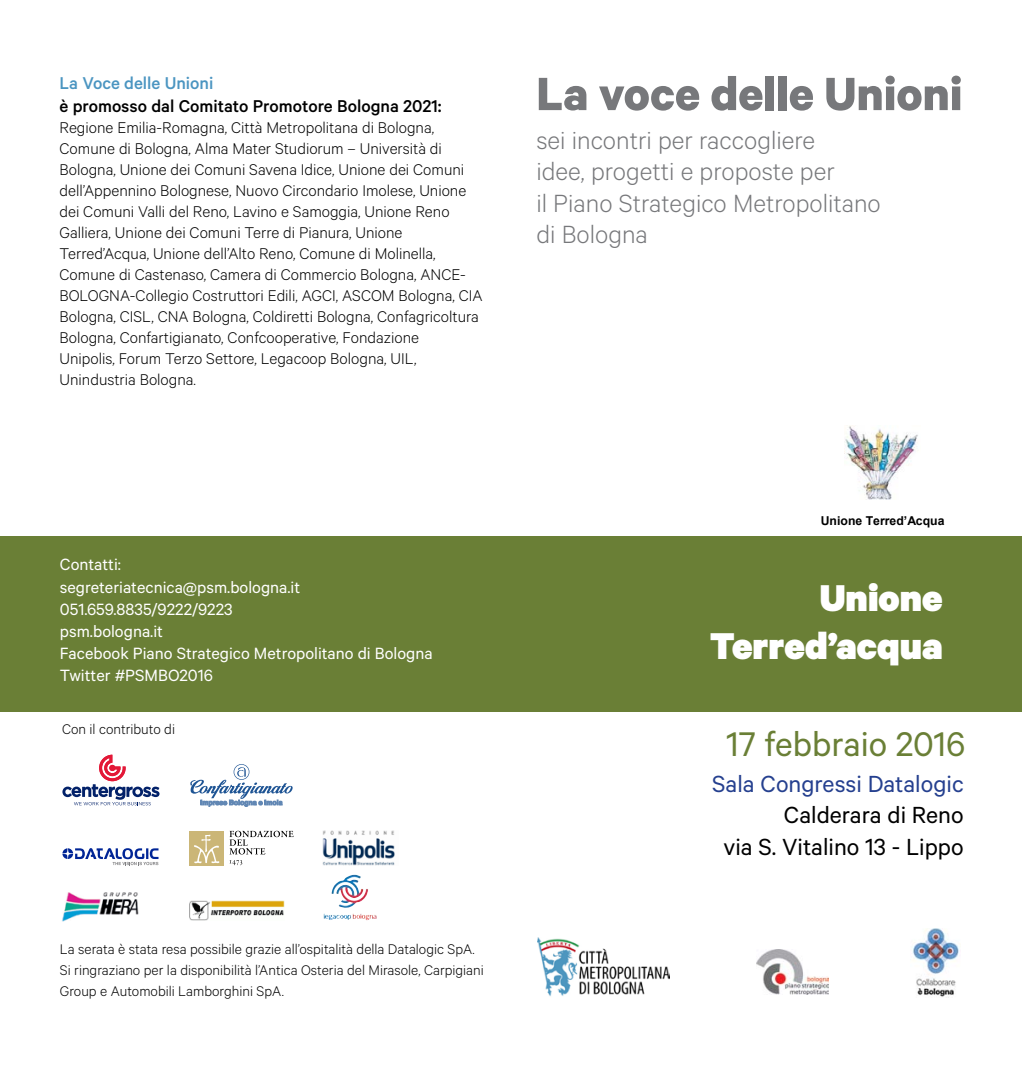
<style>
.page{position:relative;width:1022px;height:1072px;background:#fff}
.page>*{position:absolute;margin:0;border:0;box-sizing:border-box;transform-origin:0 0}
.t1{font:700 52.5px "Calibre";color:#77787b}
.t2{font:900 42px/47.2px "Calibre";color:#fff;text-align:right}
.t3{font:38.5px "Calibre";color:#6a7f36}
.t4{font:300 28px/31.5px "Calibre";color:#77787b}
.t5{font:26.25px/31.5px "Calibre";color:#000;text-align:right}
.t6{font:26.25px "Calibre";color:#25408f}
.t7{font:500 19.25px "Calibre";color:#000}
.t8{font:500 19.25px "Calibre";color:#4b95c1}
.t9{font:18.38px/22.1px "Calibre";color:#fff}
.t10{font:300 17.5px/21px "Calibre";color:#000}
.t11{font:300 15.75px/21px "Calibre";color:#000}
.t12{font:700 12.25px "Arial";color:#000}
</style>
<div class="page">
<img style="left:756px;top:949px;width:73px;height:45px">
<img style="left:537px;top:937px;width:132px;height:60px">
<img style="left:912px;top:928px;width:47px;height:69px">
<div style="left:0;top:536px;width:1022px;height:175px;background:#6a7f36"></div>
<img style="left:844px;top:425px;width:74px;height:74px">
<svg style="left:190px;top:764px;width:103px;height:42px"></svg>
<img style="left:62px;top:892px;width:77px;height:30px">
<img style="left:324px;top:874px;width:44px;height:46px">
<svg style="left:62px;top:754px;width:98px;height:51px"></svg>
<img style="left:190px;top:900px;width:95px;height:20px">
<svg style="left:62px;top:848px;width:96px;height:17px"></svg>
<div style="left:190px;top:831px;width:34px;height:34px;background:#cbb677"></div>
<svg style="left:194px;top:834px;width:25px;height:29px"></svg>
<svg style="left:230px;top:830px;width:64px;height:24px"></svg>
<svg style="left:229px;top:860px;width:13px;height:5px"></svg>
<img style="left:322px;top:830px;width:73px;height:35px">
<p class="t8" style="left:60px;top:72px;width:155px">La Voce delle Unioni</p>
<p class="t7" style="left:60px;top:95px;width:384px">è promosso dal Comitato Promotore Bologna 2021:</p>
<p class="t10" style="left:60px;top:116px;width:424px">Regione Emilia-Romagna, Città Metropolitana di Bologna, Comune di Bologna, Alma Mater Studiorum – Università di Bologna, Unione dei Comuni Savena Idice, Unione dei Comuni dell’Appennino Bolognese, Nuovo Circondario Imolese, Unione dei Comuni Valli del Reno, Lavino e Samoggia, Unione Reno Galliera, Unione dei Comuni Terre di Pianura, Unione Terred’Acqua, Unione dell’Alto Reno, Comune di Molinella, Comune di Castenaso, Camera di Commercio Bologna, ANCE-BOLOGNA-Collegio Costruttori Edili, AGCI, ASCOM Bologna, CIA Bologna, CISL, CNA Bologna, Coldiretti Bologna, Confagricoltura Bologna, Confartigianato, Confcooperative, Fondazione<br>Unipolis, Forum Terzo Settore, Legacoop Bologna, UIL, Unindustria Bologna.</p>
<p class="t9" style="left:60px;top:553px;width:374px">Contatti:<br>segreteriatecnica@psm.bologna.it<br>051.659.8835/9222/9223<br>psm.bologna.it<br>Facebook Piano Strategico Metropolitano di Bologna<br>Twitter #PSMBO2016</p>
<p class="t11" style="left:62px;top:717px;width:115px">Con il contributo di</p>
<p class="t11" style="left:60px;top:937px;width:425px">La serata è stata resa possibile grazie all’ospitalità della Datalogic SpA.<br>Si ringraziano per la disponibilità l’Antica Osteria del Mirasole, Carpigiani<br>Group e Automobili Lamborghini SpA.</p>
<h1 class="t1" style="left:536px;top:62px;width:428px">La voce delle Unioni</h1>
<h3 class="t4" style="left:536px;top:123px;width:346px">sei incontri per raccogliere<br>idee, progetti e proposte per<br>il Piano Strategico Metropolitano di Bologna</h3>
<p class="t12" style="left:821px;top:512px;width:125px">Unione Terred’Acqua</p>
<h2 class="t2" style="left:710px;top:573px;width:234px">Unione<br>Terred’acqua</h2>
<h3 class="t3" style="left:726px;top:722px;width:241px">17 febbraio 2016</h3>
<h3 class="t6" style="left:712px;top:768px;width:253px">Sala Congressi Datalogic</h3>
<h3 class="t5" style="left:723px;top:798px;width:242px">Calderara di Reno<br>via S. Vitalino 13 - Lippo</h3>
</div>
